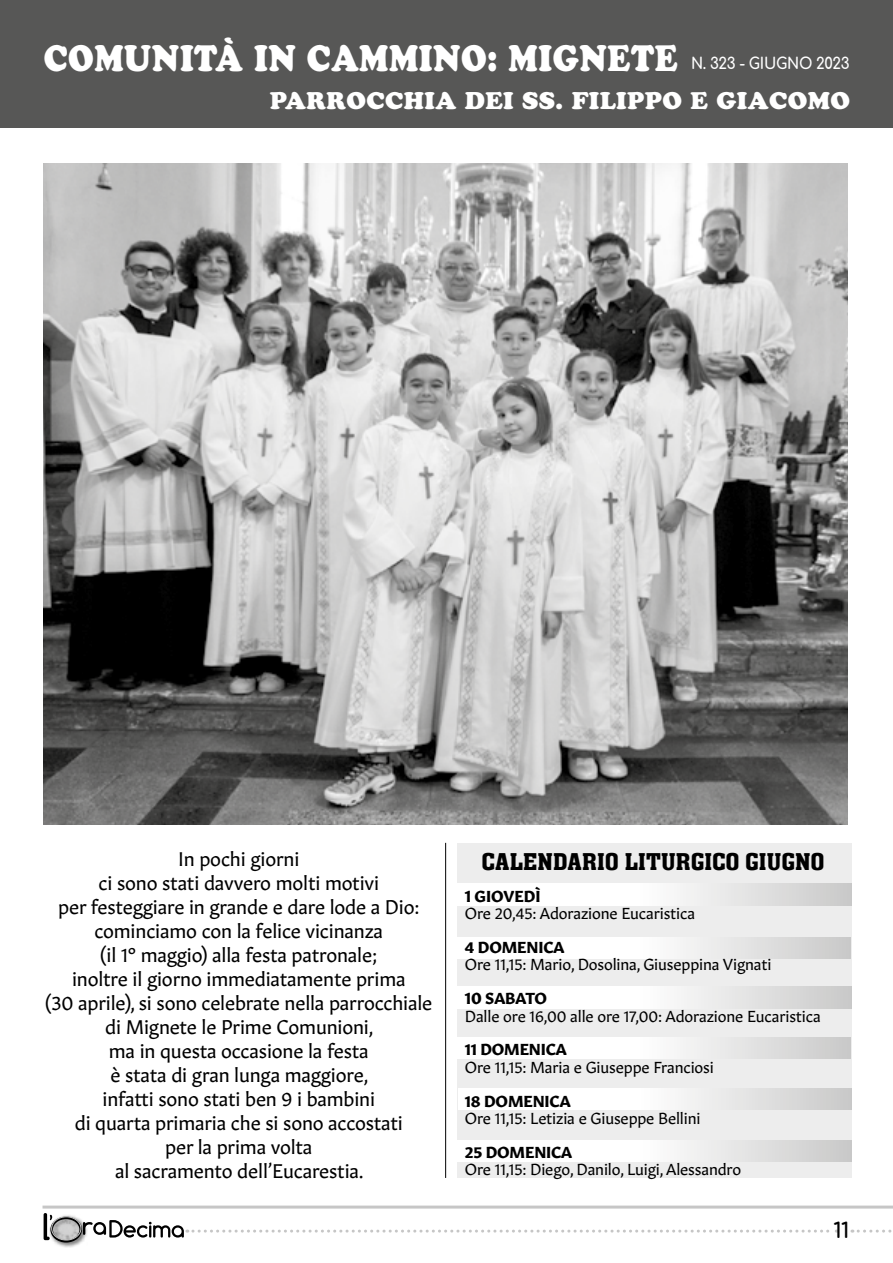
<style>
.page{position:relative;width:893px;height:1263px;background:#fff}
.page>*{position:absolute;margin:0;border:0;box-sizing:border-box;transform-origin:0 0}
.t1{font:36.6px "Cooper Black Std";letter-spacing:.02em;color:#fff;scale:.86 1}
.t2{font:24px "Cooper Black Std";letter-spacing:.02em;color:#fff}
.Normale{font:24px "aka Chen";letter-spacing:.01em;color:#000}
.t3{font:700 21.15px "Comfortaa";color:#000}
.t4{font:19.5px/24px "Gitan Latn";letter-spacing:-.01em;color:#000;text-align:center}
.t5{font:700 15.9px "Comfortaa";letter-spacing:-.02em;color:#fff;scale:.92 1}
.t6{font:15.75px "Gitan Latn";letter-spacing:-.01em;color:#000}
.t7{font:700 15.75px "Gitan Latn";letter-spacing:-.01em;color:#000}
</style>
<div class="page">
<div style="left:49px;top:1215px;width:39px;height:33px;background:#000;opacity:.75"></div>
<img style="left:52px;top:1218px;width:29px;height:23px">
<div style="left:50px;top:1216px;width:32px;height:26px;border:3px solid #000;border-radius:50%"></div>
<div style="left:52px;top:1217px;width:29px;height:23px;border:1px solid #c6c6c6;border-radius:50%"></div>
<svg style="left:44px;top:1213px;width:8px;height:27px"></svg>
<svg style="left:83px;top:1220px;width:754px;height:17px"></svg>
<hr style="left:43px;top:1205px;width:850px;height:3px;background:#c6c6c6">
<svg style="left:852px;top:1229px;width:40px;height:3px"></svg>
<div style="left:0;top:0;width:893px;height:127px;background:#575756"></div>
<div style="left:458px;top:844px;width:394px;height:334px;background:#ededed"></div>
<div style="left:457px;top:986px;width:395px;height:22px;background:linear-gradient(to right,#fff,#d5d5d4)"></div>
<div style="left:457px;top:1037px;width:394px;height:22px;background:linear-gradient(to right,#fff,#d5d5d4)"></div>
<div style="left:457px;top:937px;width:393px;height:21px;background:linear-gradient(to right,#fff,#d5d5d5)"></div>
<div style="left:457px;top:884px;width:395px;height:22px;background:linear-gradient(to right,#fff,#d5d4d4)"></div>
<img style="left:44px;top:163px;width:804px;height:662px">
<div style="left:458px;top:1089px;width:394px;height:21px;background:linear-gradient(to right,#fff,#d5d5d4)"></div>
<div style="left:458px;top:1140px;width:393px;height:22px;background:linear-gradient(to right,#fff,#d5d5d4)"></div>
<hr style="left:445px;top:843px;width:1px;height:335px;background:#000">
<p class="t1" style="left:44px;top:36px;width:739px">COMUNITÀ IN CAMMINO: MIGNETE</p>
<p class="t2" style="left:270px;top:86px;width:582px">PARROCCHIA DEI SS. FILIPPO E GIACOMO</p>
<p class="t5" style="left:691px;top:49px;width:174px">N. 323 - GIUGNO 2023</p>
<p class="t4" style="left:178px;top:846px;width:123px">In pochi giorni</p>
<p class="Normale" style="left:482px;top:849px;width:344px">CALENDARIO LITURGICO GIUGNO</p>
<p class="t4" style="left:99px;top:870px;width:282px">ci sono stati davvero molti motivi</p>
<p class="t4" style="left:58px;top:894px;width:363px">per festeggiare in grande e dare lode a Dio:</p>
<p class="t4" style="left:95px;top:918px;width:290px">cominciamo con la felice vicinanza</p>
<p class="t4" style="left:100px;top:942px;width:279px">(il 1° maggio) alla festa patronale;</p>
<p class="t4" style="left:72px;top:966px;width:335px">inoltre il giorno immediatamente prima</p>
<p class="t4" style="left:45px;top:990px;width:389px">(30 aprile), si sono celebrate nella parrocchiale di Mignete le Prime Comunioni,</p>
<p class="t4" style="left:109px;top:1038px;width:261px">ma in questa occasione la festa</p>
<p class="t4" style="left:110px;top:1062px;width:260px">è stata di gran lunga maggiore,</p>
<p class="t4" style="left:103px;top:1086px;width:274px">infatti sono stati ben 9 i bambini</p>
<p class="t4" style="left:75px;top:1110px;width:330px">di quarta primaria che si sono accostati</p>
<p class="t4" style="left:165px;top:1134px;width:149px">per la prima volta</p>
<p class="t4" style="left:115px;top:1158px;width:250px">al sacramento dell’Eucarestia.</p>
<p class="t7" style="left:465px;top:882px;width:77px">1 GIOVEDÌ</p>
<p class="t6" style="left:465px;top:900px;width:232px">Ore 20,45: Adorazione Eucaristica</p>
<p class="t7" style="left:465px;top:933px;width:101px">4 DOMENICA</p>
<p class="t6" style="left:465px;top:951px;width:308px">Ore 11,15: Mario, Dosolina, Giuseppina Vignati</p>
<p class="t7" style="left:465px;top:985px;width:84px">10 SABATO</p>
<p class="t6" style="left:465px;top:1003px;width:357px">Dalle ore 16,00 alle ore 17,00: Adorazione Eucaristica</p>
<p class="t7" style="left:465px;top:1036px;width:103px">11 DOMENICA</p>
<p class="t6" style="left:465px;top:1054px;width:250px">Ore 11,15: Maria e Giuseppe Franciosi</p>
<p class="t7" style="left:465px;top:1087px;width:107px">18 DOMENICA</p>
<p class="t6" style="left:465px;top:1105px;width:237px">Ore 11,15: Letizia e Giuseppe Bellini</p>
<p class="t7" style="left:465px;top:1138px;width:109px">25 DOMENICA</p>
<p class="t6" style="left:465px;top:1156px;width:278px">Ore 11,15: Diego, Danilo, Luigi, Alessandro</p>
<p class="t3" style="left:833px;top:1211px;width:17px">11</p>
</div>
